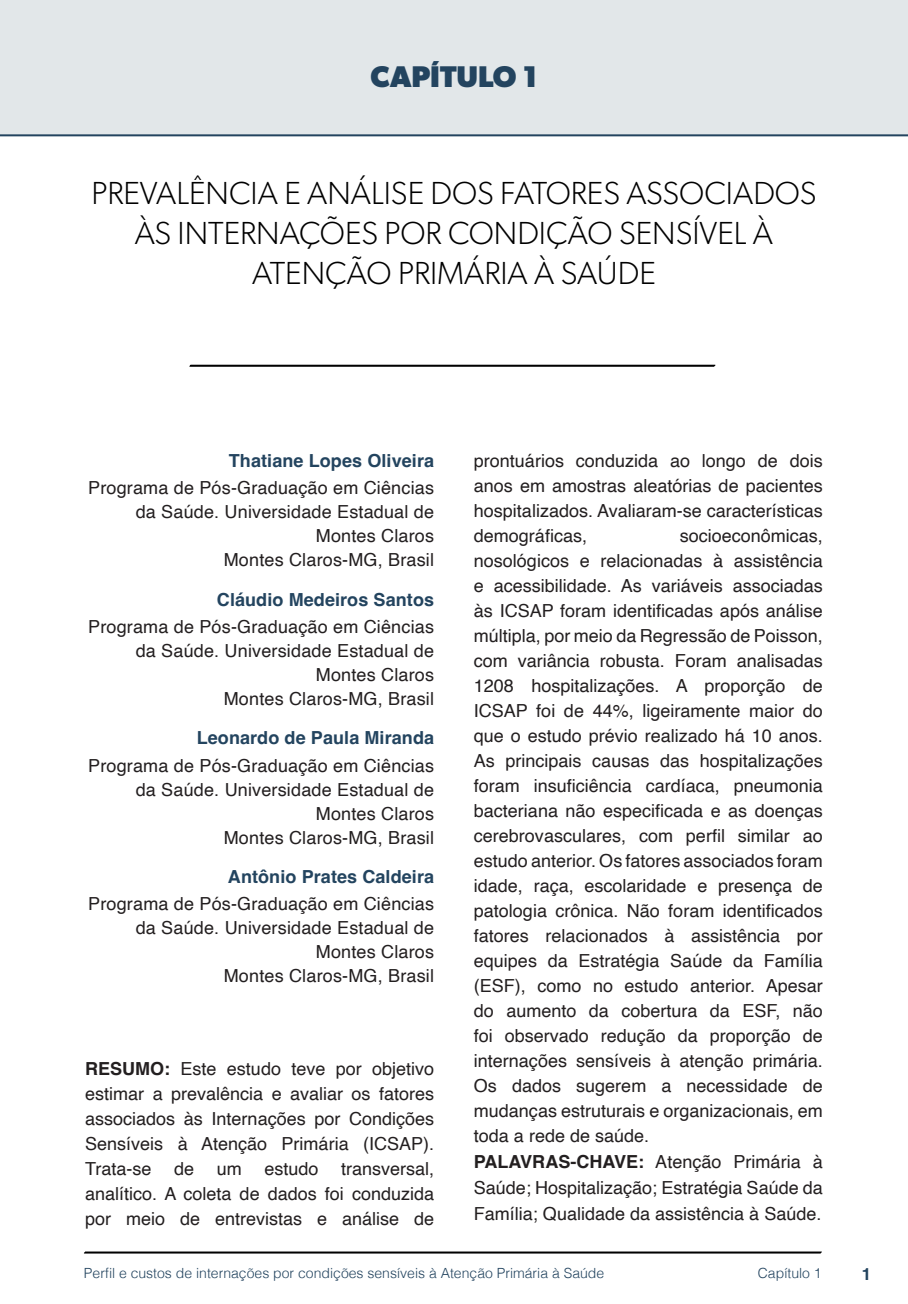
<style>
.page{position:relative;width:908px;height:1304px;background:#fff}
.page>*{position:absolute;margin:0;border:0;box-sizing:border-box;transform-origin:0 0}
.t1{font:300 32px/40px "Gibson";color:#000;text-align:center}
.t2{font:700 30px "Gibson";color:#23445f}
.t3{font:18px/25.2px "Helvetica";color:#231f20;text-align:right}
.t4{font:700 18px "Helvetica";letter-spacing:.005em;color:#23445f}
.t5{font:700 16.8px "Helvetica";color:#23445f}
.t6{font:300 14px "Helvetica";color:#23445f}
.s1{font-weight:700}
</style>
<div class="page">
<svg style="left:84px;top:1251px;width:737px;height:3px;background:#515151"></svg>
<div style="left:0;top:0;width:907px;height:136px;background:#e2e7e9"></div>
<svg style="left:189px;top:364px;width:526px;height:3px;background:#4f4f4f"></svg>
<div style="left:64px;top:74px;width:61px;height:54px;background:#e2e7e9"></div>
<h2 class="t2" style="left:370px;top:58px;width:168px">CAPÍTULO 1</h2>
<h1 class="t1" style="left:91px;top:172px;width:726px">PREVALÊNCIA E ANÁLISE DOS FATORES ASSOCIADOS<br>ÀS INTERNAÇÕES POR CONDIÇÃO SENSÍVEL À<br>ATENÇÃO PRIMÁRIA À SAÚDE</h1>
<p class="t4" style="left:229px;top:450px;width:207px">Thatiane Lopes Oliveira</p>
<p class="t3" style="left:88px;top:477px;width:347px;line-height:24px">Programa de Pós-Graduação em Ciências da Saúde. Universidade Estadual de<br>Montes Claros<br>Montes Claros-MG, Brasil</p>
<p class="t4" style="left:217px;top:588px;width:219px">Cláudio Medeiros Santos</p>
<p class="t3" style="left:88px;top:615px;width:347px;line-height:24px">Programa de Pós-Graduação em Ciências da Saúde. Universidade Estadual de<br>Montes Claros<br>Montes Claros-MG, Brasil</p>
<p class="t4" style="left:197px;top:727px;width:239px">Leonardo de Paula Miranda</p>
<p class="t3" style="left:88px;top:754px;width:347px;line-height:24px">Programa de Pós-Graduação em Ciências da Saúde. Universidade Estadual de<br>Montes Claros<br>Montes Claros-MG, Brasil</p>
<p class="t4" style="left:228px;top:866px;width:208px">Antônio Prates Caldeira</p>
<p class="t3" style="left:88px;top:893px;width:347px;line-height:24px">Programa de Pós-Graduação em Ciências da Saúde. Universidade Estadual de<br>Montes Claros<br>Montes Claros-MG, Brasil</p>
<p class="t3" style="left:85px;top:1057px;width:350px;text-align:justify"><span class="s1">RESUMO:</span> Este estudo teve por objetivo estimar a prevalência e avaliar os fatores associados às Internações por Condições Sensíveis à Atenção Primária (ICSAP).<br>Trata-se</p>
<p class="t3" style="left:174px;top:1157px;width:22px">de</p>
<p class="t3" style="left:217px;top:1157px;width:27px">um</p>
<p class="t3" style="left:264px;top:1157px;width:56px">estudo</p>
<p class="t3" style="left:85px;top:1157px;width:350px;text-align:justify;text-indent:256px">transversal, analítico. A coleta de dados foi conduzida por meio de entrevistas e análise de</p>
<p class="t3" style="left:473px;top:449px;width:350px;text-align:justify">prontuários conduzida ao longo de dois anos em amostras aleatórias de pacientes hospitalizados. Avaliaram-se características demográficas,</p>
<p class="t3" style="left:473px;top:524px;width:350px;text-align:left;text-indent:206px">socioeconômicas, nosológicos e relacionadas à assistência e acessibilidade. As variáveis associadas às ICSAP foram identificadas após análise múltipla, por meio da Regressão de Poisson, com variância robusta. Foram analisadas 1208 hospitalizações. A proporção de ICSAP foi de 44%, ligeiramente maior do que o estudo prévio realizado há 10 anos.<br>As principais causas das hospitalizações foram insuficiência cardíaca, pneumonia bacteriana não especificada e as doenças cerebrovasculares, com perfil similar ao estudo anterior. Os fatores associados foram idade, raça, escolaridade e presença de patologia crônica. Não foram identificados fatores relacionados à assistência por equipes da Estratégia Saúde da Família (ESF), como no estudo anterior. Apesar do aumento da cobertura da ESF, não foi observado redução da proporção de internações sensíveis à atenção primária.<br>Os dados sugerem a necessidade de mudanças estruturais e organizacionais, em toda a rede de saúde.<br><span class="s1">PALAVRAS-CHAVE:</span> Atenção Primária à Saúde; Hospitalização; Estratégia Saúde da Família; Qualidade da assistência à Saúde.</p>
<p class="t6" style="left:84px;top:1261px;width:521px">Perfil e custos de internações por condições sensíveis à Atenção Primária à Saúde</p>
<p class="t6" style="left:757px;top:1261px;width:65px">Capítulo 1</p>
<p class="t5" style="left:861px;top:1264px;width:11px">1</p>
</div>
